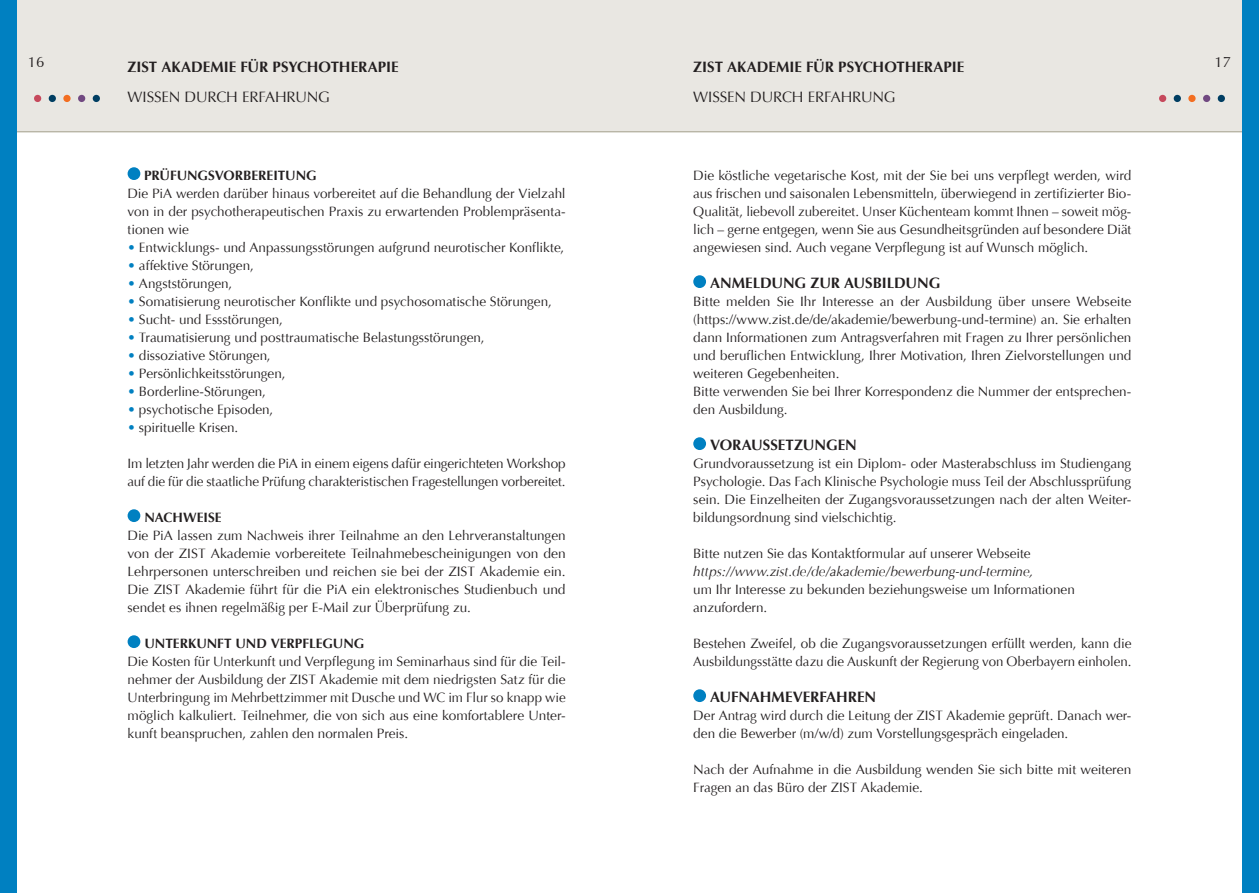
<style>
.page{position:relative;width:1259px;height:893px;background:#fff}
.page>*{position:absolute;margin:0;border:0;box-sizing:border-box;transform-origin:0 0}
.t1{font:700 15px "Optima LT Pro";letter-spacing:-.005em;color:#231f20}
.t2{font:15px "Optima LT Pro";letter-spacing:-.01em;color:#231f20}
.t3{font:13.5px/18px "Optima LT Pro";letter-spacing:-.005em;color:#231f20}
.t4{font:italic 13.5px "Optima LT Pro";letter-spacing:-.005em;color:#231f20}
.t5{font:700 13.5px "Optima LT Pro";color:#231f20}
.s1{color:#0080c1}
</style>
<div class="page">
<div style="left:0;top:0;width:1259px;height:132px;background:#e9e7e2"></div>
<hr style="left:17px;top:131px;width:1235px;height:1px;background:#a3a08c">
<div style="left:0;top:0;width:17px;height:893px;background:#0080c1"></div>
<div style="left:1242px;top:0;width:17px;height:893px;background:#0080c1"></div>
<div style="left:34px;top:95px;width:7px;height:7px;background:#c6495c;border-radius:50%"></div>
<div style="left:49px;top:95px;width:7px;height:7px;background:#003e62;border-radius:50%"></div>
<div style="left:63px;top:95px;width:8px;height:7px;background:#f36e21;border-radius:50%"></div>
<div style="left:78px;top:95px;width:7px;height:7px;background:#714981;border-radius:50%"></div>
<div style="left:93px;top:95px;width:7px;height:7px;background:#003e62;border-radius:50%"></div>
<div style="left:1159px;top:95px;width:7px;height:7px;background:#c6495c;border-radius:50%"></div>
<div style="left:1173px;top:95px;width:8px;height:7px;background:#003e62;border-radius:50%"></div>
<div style="left:1188px;top:95px;width:7px;height:7px;background:#f36e21;border-radius:50%"></div>
<div style="left:1203px;top:95px;width:7px;height:7px;background:#714981;border-radius:50%"></div>
<div style="left:1217px;top:95px;width:8px;height:7px;background:#003e62;border-radius:50%"></div>
<div style="left:128px;top:167px;width:12px;height:13px;background:#0080c1;border-radius:50%"></div>
<div style="left:128px;top:509px;width:12px;height:13px;background:#0080c1;border-radius:50%"></div>
<div style="left:128px;top:635px;width:12px;height:13px;background:#0080c1;border-radius:50%"></div>
<div style="left:693px;top:275px;width:13px;height:13px;background:#0080c1;border-radius:50%"></div>
<div style="left:693px;top:437px;width:13px;height:13px;background:#0080c1;border-radius:50%"></div>
<div style="left:693px;top:689px;width:13px;height:13px;background:#0080c1;border-radius:50%"></div>
<p class="t2" style="left:28px;top:53px;width:18px">16</p>
<p class="t2" style="left:1214px;top:53px;width:18px">17</p>
<p class="t1" style="left:128px;top:57px;width:272px">ZIST AKADEMIE FÜR PSYCHOTHERAPIE</p>
<p class="t1" style="left:693px;top:57px;width:272px">ZIST AKADEMIE FÜR PSYCHOTHERAPIE</p>
<p class="t2" style="left:128px;top:88px;width:204px">WISSEN DURCH ERFAHRUNG</p>
<p class="t2" style="left:693px;top:88px;width:204px">WISSEN DURCH ERFAHRUNG</p>
<p class="t5" style="left:144px;top:167px;width:174px">PRÜFUNGSVORBEREITUNG</p>
<p class="t3" style="left:128px;top:185px;width:439px;text-align:justify">Die PiA werden darüber hinaus vorbereitet auf die Behandlung der Vielzahl von in der psychotherapeutischen Praxis zu erwartenden Problempräsenta&shy;tionen wie</p>
<p class="t3" style="left:128px;top:238px;width:438px"><span class="s1">•</span> Entwicklungs- und Anpassungsstörungen aufgrund neurotischer Konflikte,</p>
<p class="t3" style="left:128px;top:256px;width:128px"><span class="s1">•</span> affektive Störungen,</p>
<p class="t3" style="left:128px;top:274px;width:106px"><span class="s1">•</span> Angststörungen,</p>
<p class="t3" style="left:128px;top:292px;width:426px"><span class="s1">•</span> Somatisierung neurotischer Konflikte und psychosomatische Störungen,</p>
<p class="t3" style="left:128px;top:310px;width:157px"><span class="s1">•</span> Sucht- und Essstörungen,</p>
<p class="t3" style="left:128px;top:328px;width:358px"><span class="s1">•</span> Traumatisierung und posttraumatische Belastungsstörungen,</p>
<p class="t3" style="left:128px;top:346px;width:145px"><span class="s1">•</span> dissoziative Störungen,</p>
<p class="t3" style="left:128px;top:364px;width:159px"><span class="s1">•</span> Persönlichkeitsstörungen,</p>
<p class="t3" style="left:128px;top:382px;width:140px"><span class="s1">•</span> Borderline-Störungen,</p>
<p class="t3" style="left:128px;top:400px;width:147px"><span class="s1">•</span> psychotische Episoden,</p>
<p class="t3" style="left:128px;top:418px;width:112px"><span class="s1">•</span> spirituelle Krisen.</p>
<p class="t3" style="left:128px;top:454px;width:439px">Im letzten Jahr werden die PiA in einem eigens dafür eingerichteten Workshop auf die für die staatliche Prüfung charakteristischen Fragestellungen vorbereitet.</p>
<p class="t5" style="left:144px;top:509px;width:79px">NACHWEISE</p>
<p class="t3" style="left:128px;top:527px;width:439px;text-align:justify">Die PiA lassen zum Nachweis ihrer Teilnahme an den Lehrveranstaltungen von der ZIST Akademie vorbereitete Teilnahmebescheinigungen von den Lehrpersonen unterschreiben und reichen sie bei der ZIST Akademie ein.<br>Die ZIST Akademie führt für die PiA ein elektronisches Studienbuch und sendet es ihnen regelmäßig per E-Mail zur Überprüfung zu.</p>
<p class="t5" style="left:144px;top:635px;width:221px">UNTERKUNFT UND VERPFLEGUNG</p>
<p class="t3" style="left:128px;top:653px;width:440px;text-align:justify">Die Kosten für Unterkunft und Verpflegung im Seminarhaus sind für die Teil&shy;nehmer der Ausbildung der ZIST Akademie mit dem niedrigsten Satz für die Unterbringung im Mehrbettzimmer mit Dusche und WC im Flur so knapp wie möglich kalkuliert. Teilnehmer, die von sich aus eine komfortablere Unter&shy;kunft beanspruchen, zahlen den normalen Preis.</p>
<p class="t3" style="left:693px;top:167px;width:439px;text-align:justify">Die köstliche vegetarische Kost, mit der Sie bei uns verpflegt werden, wird aus frischen und saisonalen Lebensmitteln, überwiegend in zertifizierter Bio-Qualität, liebevoll zubereitet. Unser Küchenteam kommt Ihnen – soweit mög&shy;lich – gerne entgegen, wenn Sie aus Gesundheitsgründen auf besondere Diät angewiesen sind. Auch vegane Verpflegung ist auf Wunsch möglich.</p>
<p class="t1" style="left:710px;top:273px;width:232px">ANMELDUNG ZUR AUSBILDUNG</p>
<p class="t3" style="left:693px;top:293px;width:439px">Bitte melden Sie Ihr Interesse an der Ausbildung über unsere Webseite (https://www.zist.de/de/akademie/bewerbung-und-termine) an. Sie erhalten dann Informationen zum Antragsverfahren mit Fragen zu Ihrer persönlichen und beruflichen Entwicklung, Ihrer Motivation, Ihren Zielvorstellungen und weiteren Gegebenheiten.<br>Bitte verwenden Sie bei Ihrer Korrespondenz die Nummer der entsprechen&shy;den Ausbildung.</p>
<p class="t1" style="left:710px;top:435px;width:148px">VORAUSSETZUNGEN</p>
<p class="t3" style="left:693px;top:455px;width:439px;text-align:justify">Grundvoraussetzung ist ein Diplom- oder Masterabschluss im Studiengang Psychologie. Das Fach Klinische Psychologie muss Teil der Abschlussprüfung sein. Die Einzelheiten der Zugangsvoraussetzungen nach der alten Weiter&shy;bildungsordnung sind vielschichtig.</p>
<p class="t3" style="left:693px;top:545px;width:339px">Bitte nutzen Sie das Kontaktformular auf unserer Webseite</p>
<p class="t4" style="left:693px;top:563px;width:341px">https://www.zist.de/de/akademie/bewerbung-und-termine,</p>
<p class="t3" style="left:693px;top:581px;width:383px">um Ihr Interesse zu bekunden beziehungsweise um Informationen anzufordern.</p>
<p class="t3" style="left:693px;top:635px;width:439px">Bestehen Zweifel, ob die Zugangsvoraussetzungen erfüllt werden, kann die<br>Ausbildungsstätte dazu die Auskunft der Regierung von Oberbayern einholen.</p>
<p class="t1" style="left:710px;top:687px;width:167px">AUFNAHMEVERFAHREN</p>
<p class="t3" style="left:693px;top:707px;width:439px">Der Antrag wird durch die Leitung der ZIST Akademie geprüft. Danach wer&shy;den die Bewerber (m/w/d) zum Vorstellungsgespräch eingeladen.</p>
<p class="t3" style="left:693px;top:761px;width:439px">Nach der Aufnahme in die Ausbildung wenden Sie sich bitte mit weiteren<br>Fragen an das Büro der ZIST Akademie.</p>
</div>
